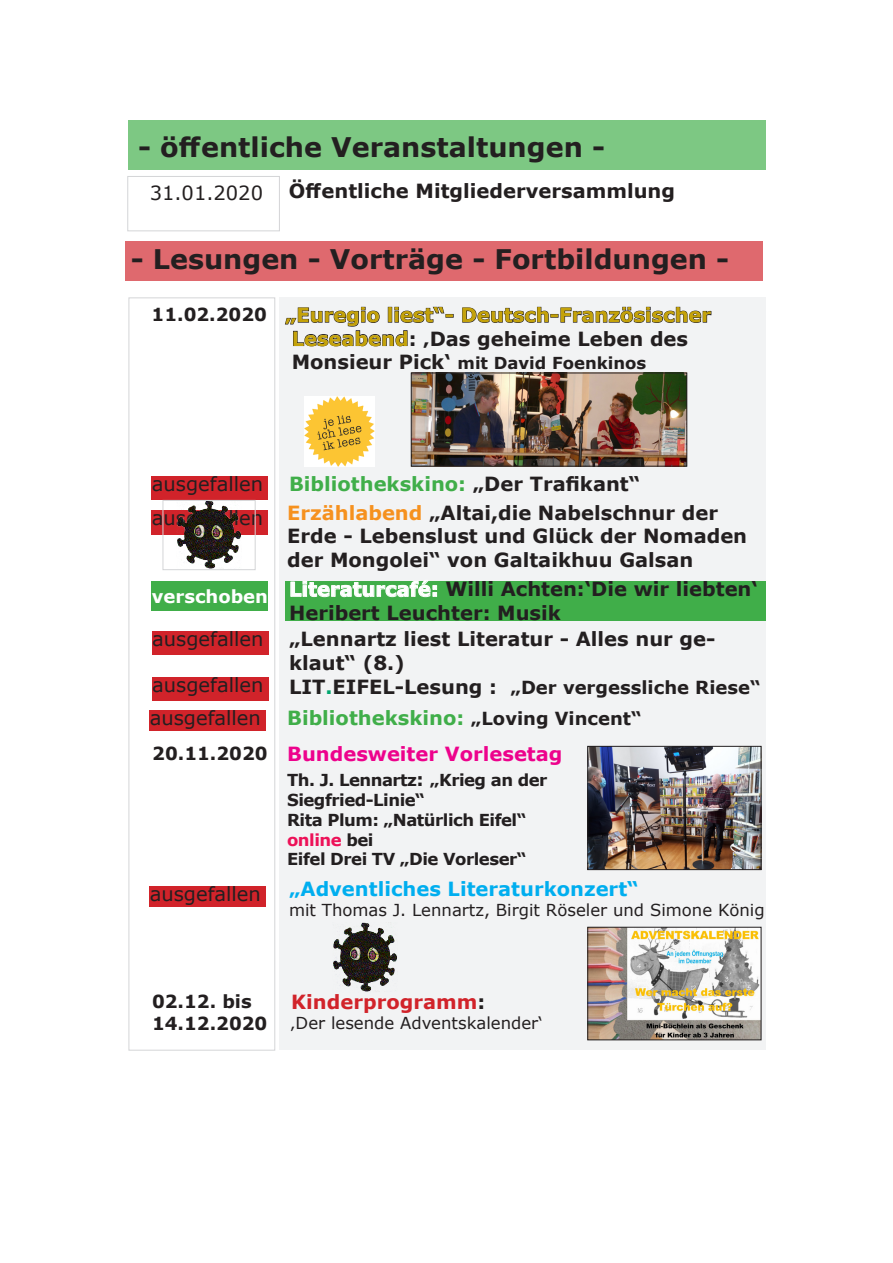
<style>
.page{position:relative;width:893px;height:1263px;background:#fff}
.page>*{position:absolute;margin:0;border:0;box-sizing:border-box;transform-origin:0 0}
.t1{font:700 27px "Verdana";color:#231f20}
.t2{font:700 19.5px/23.4px "Verdana";color:#231f20}
.t3{font:19.5px "Verdana";color:#231f20}
.t4{font:700 19.5px "Verdana";color:#40ae49}
.t5{font:700 19.5px "Verdana";color:#c4a209}
.t6{font:700 19.5px "Verdana";color:#00aeef}
.t7{font:700 19.5px "Verdana";color:#ed028c}
.t8{font:700 19.5px "Verdana";color:#d1232a}
.t9{font:700 18px/21.6px "Verdana";color:#231f20}
.t10{font:700 18px "Verdana";color:#fff}
.t11{font:700 16.5px/19.8px "Verdana";letter-spacing:-.03em;color:#231f20}
.t12{font:16.5px "Verdana";color:#231f20}
.t13{font:700 16.5px "Verdana";color:#231f20}
.t14{font:700 16.5px "Verdana";letter-spacing:-.03em;color:#ed1158}
.s1{color:#c4a209}
.s2{font-size:19.5px}
.s3{color:#231f20}
.s4{color:#f6911e}
.s5{color:#fff}
.s6{font-size:19.5px;color:#00a66e}
.s7{font-size:18px;color:#231f20}
.s8{font-size:18px}
</style>
<div class="page">
<div style="left:279px;top:298px;width:487px;height:752px;background:#f2f3f4"></div>
<div style="left:128px;top:176px;width:152px;height:55px;border:1px solid #d4d5d7"></div>
<div style="left:126px;top:242px;width:637px;height:39px;background:#df696e"></div>
<div style="left:128px;top:120px;width:638px;height:50px;background:#7dc883"></div>
<div style="left:129px;top:298px;width:146px;height:752px;border:1px solid #d4d5d7"></div>
<div style="left:152px;top:581px;width:116px;height:30px;background:#40ae49"></div>
<div style="left:150px;top:710px;width:116px;height:20px;background:#d1232a"></div>
<div style="left:152px;top:510px;width:116px;height:24px;background:#d1232a"></div>
<div style="left:285px;top:581px;width:480px;height:40px;background:#40ae49"></div>
<svg style="left:290px;top:580px;width:147px;height:17px"></svg>
<div style="left:152px;top:677px;width:116px;height:23px;background:#d1232a"></div>
<div style="left:150px;top:886px;width:116px;height:21px;background:#d1232a"></div>
<img style="left:590px;top:929px;width:169px;height:109px">
<div style="left:588px;top:927px;width:173px;height:113px;border:1px solid #231f20"></div>
<img style="left:413px;top:375px;width:272px;height:89px">
<div style="left:411px;top:373px;width:276px;height:93px;border:1px solid #231f20"></div>
<div style="left:152px;top:631px;width:116px;height:24px;background:#d1232a"></div>
<div style="left:152px;top:476px;width:116px;height:23px;background:#d1232a"></div>
<img style="left:177px;top:502px;width:65px;height:66px">
<div style="left:163px;top:500px;width:92px;height:70px;border:1px solid #d4d5d7"></div>
<svg style="left:462px;top:307px;width:250px;height:16px"></svg>
<svg style="left:285px;top:307px;width:168px;height:40px"></svg>
<img style="left:333px;top:923px;width:64px;height:69px">
<img style="left:590px;top:748px;width:169px;height:120px">
<div style="left:588px;top:746px;width:173px;height:124px;border:1px solid #231f20"></div>
<img style="left:305px;top:396px;width:69px;height:70px">
<p class="t1" style="left:138px;top:128px;width:469px">- öffentliche Veranstaltungen -</p>
<p class="t3" style="left:150px;top:179px;width:115px">31.01.2020</p>
<p class="t2" style="left:289px;top:179px;width:388px">Öffentliche Mitgliederversammlung</p>
<p class="t1" style="left:131px;top:240px;width:600px">- Lesungen - Vorträge - Fortbildungen -</p>
<p class="t9" style="left:152px;top:303px;width:117px">11.02.2020</p>
<p class="t5" style="left:285px;top:301px;width:428px">„Euregio liest“- Deutsch-Französischer</p>
<p class="t2" style="left:292px;top:326px;width:398px"><span class="s1">Leseabend</span>: ‚Das geheime Leben des</p>
<p class="t13" style="left:292px;top:351px;width:356px"><span class="s2">Monsieur Pick‘</span> mit David Foenkinos</p>
<p class="t3" style="left:152px;top:470px;width:113px">ausgefallen</p>
<p class="t4" style="left:289px;top:470px;width:353px">Bibliothekskino: <span class="s3">„Der Trafikant“</span></p>
<p class="t3" style="left:152px;top:505px;width:113px">ausgefallen</p>
<p class="t2" style="left:287px;top:501px;width:461px"><span class="s4">Erzählabend</span> „Altai,die Nabelschnur der<br>Erde - Lebenslust und Glück der Nomaden der Mongolei“ von Galtaikhuu Galsan</p>
<p class="t10" style="left:152px;top:583px;width:118px">verschoben</p>
<p class="t3" style="left:152px;top:626px;width:113px">ausgefallen</p>
<p class="t2" style="left:289px;top:577px;width:470px"><span class="s5">Literaturcafé:</span> Willi Achten:‘Die wir liebten‘</p>
<p class="t2" style="left:289px;top:600px;width:273px">Heribert Leuchter: Musik</p>
<p class="t2" style="left:289px;top:627px;width:428px">„Lennartz liest Literatur - Alles nur ge&shy;klaut“ (8.)</p>
<p class="t3" style="left:152px;top:671px;width:113px">ausgefallen</p>
<p class="t9" style="left:289px;top:676px;width:473px"><span class="s2">LIT</span><span class="s6">.</span><span class="s2">EIFEL-Lesung :</span> „Der vergessliche Riese“</p>
<p class="t3" style="left:150px;top:704px;width:113px">ausgefallen</p>
<p class="t4" style="left:287px;top:704px;width:356px">Bibliothekskino: <span class="s7">„Loving Vincent“</span></p>
<p class="t9" style="left:152px;top:742px;width:117px">20.11.2020</p>
<p class="t7" style="left:287px;top:740px;width:277px">Bundesweiter Vorlesetag</p>
<p class="t11" style="left:287px;top:770px;width:262px">Th. J. Lennartz<span class="s8">:</span> „Krieg an der<br>Siegfried-Linie“</p>
<p class="t11" style="left:287px;top:810px;width:241px">Rita Plum: „Natürlich Eifel“</p>
<p class="t14" style="left:287px;top:828px;width:88px">online <span class="s3">bei</span></p>
<p class="t11" style="left:287px;top:849px;width:241px">Eifel Drei TV „Die Vorleser“</p>
<p class="t3" style="left:150px;top:880px;width:113px">ausgefallen</p>
<p class="t6" style="left:289px;top:875px;width:351px">„Adventliches Literaturkonzert“</p>
<p class="t12" style="left:289px;top:898px;width:477px">mit Thomas J. Lennartz, Birgit Röseler und Simone König</p>
<p class="t9" style="left:152px;top:990px;width:117px">02.12. bis<br>14.12.2020</p>
<p class="t8" style="left:291px;top:988px;width:196px">Kinderprogramm<span class="s3">:</span></p>
<p class="t12" style="left:291px;top:1011px;width:253px">‚Der lesende Adventskalender‘</p>
</div>
